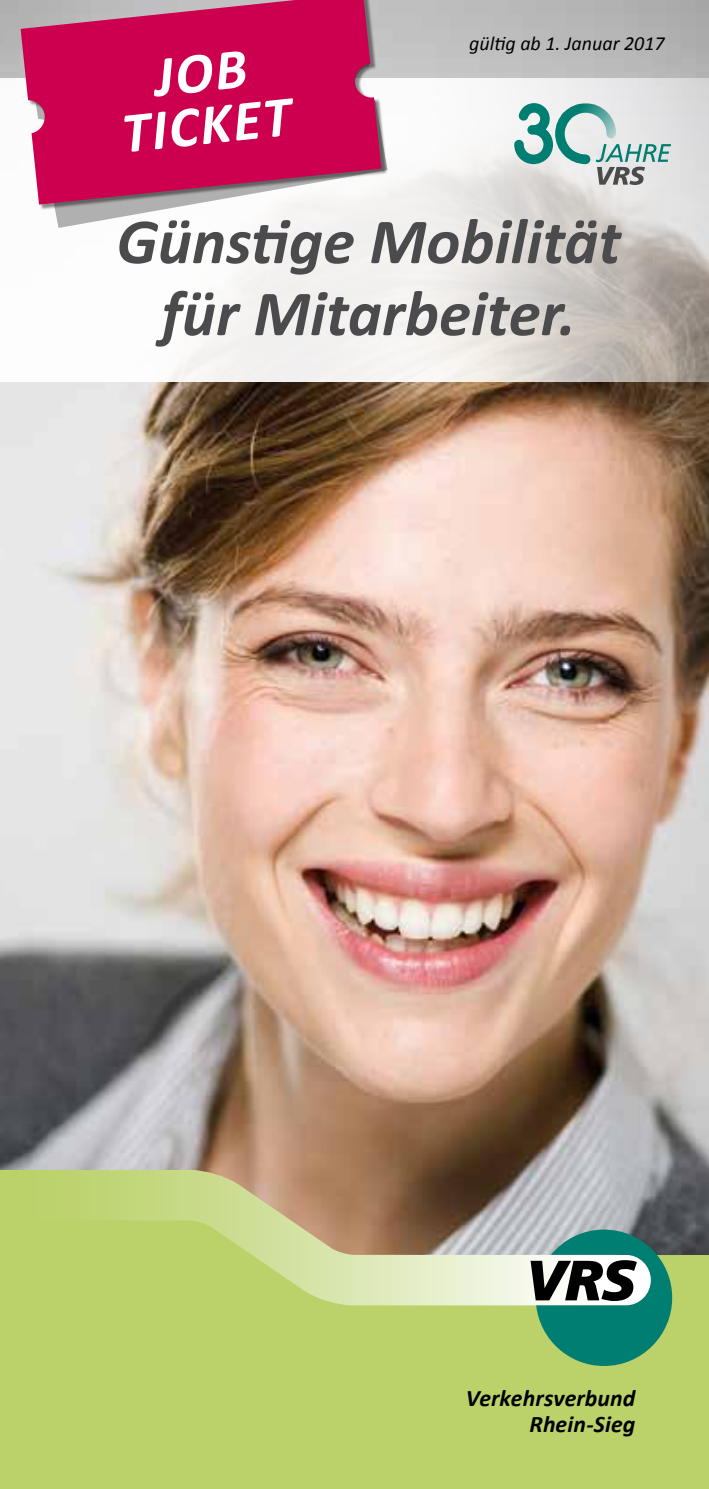
<style>
.page{position:relative;width:709px;height:1489px;background:#fff}
.page>*{position:absolute;margin:0;border:0;box-sizing:border-box;transform-origin:0 0}
.t1{font:italic 700 64.75px/72px "Calibri";color:#4b4b4d;text-align:center}
.t2{font:italic 700 57.5px/52.5px "Calibri";color:#fff;text-align:center}
.t3{font:italic 700 23.75px/26.2px "Calibri";letter-spacing:.005em;color:#000;text-align:right}
.t4{font:italic 20px "Calibri";color:#000}
</style>
<div class="page">
<img style="left:0;top:0;width:709px;height:1203px">
<svg style="left:0;top:78px;width:709px;height:303px"></svg>
<svg style="left:514px;top:103px;width:157px;height:82px;background:#b1cbc9"></svg>
<div style="left:0;top:1203px;width:709px;height:285px;background:#bbd26a"></div>
<svg style="left:0;top:1129px;width:705px;height:201px;background:#afb07d"></svg>
<svg style="left:530px;top:1229px;width:142px;height:136px;background:#4e8e7a"></svg>
<svg style="left:28px;top:210px;width:359px;height:18px"></svg>
<div style="left:22px;top:0;width:366px;height:210px;background:#000;opacity:.45"></div>
<svg style="left:21px;top:0;width:360px;height:204px;background:#cc2566"></svg>
<p class="t2" style="left:113px;top:55px;width:171px;rotate:-6deg">JOB<br>TICKET</p>
<p class="t4" style="left:469px;top:30px;width:197px">gültig ab 1. Januar 2017</p>
<p class="t1" style="left:116px;top:206px;width:506px">Günstige Mobilität für Mitarbeiter.</p>
<p class="t3" style="left:466px;top:1384px;width:171px">Verkehrsverbund<br>Rhein-Sieg</p>
</div>
